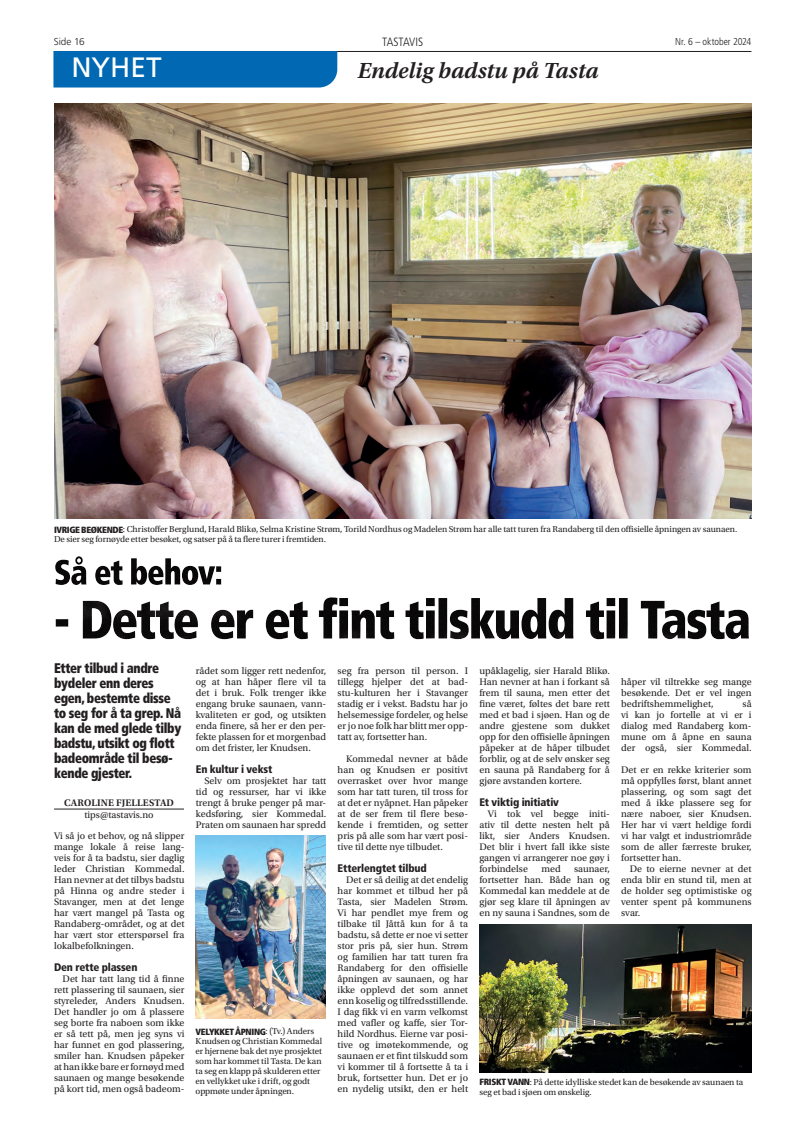
<style>
.page{position:relative;width:794px;height:1134px;background:#fff}
.page>*{position:absolute;margin:0;border:0;box-sizing:border-box;transform-origin:0 0}
.t1{font:28px "Frutiger LT Std";color:#fff}
.t2{font:italic 600 23px "Utopia Std";color:#231f20}
.t3{font:900 condensed 14px/15px "Frutiger LT Std";letter-spacing:-.025em;color:#231f20;scale:.9 1}
.t4{font:300 condensed 12px "Frutiger LT Std";color:#231f20}
.t5{font:900 condensed 11px "Frutiger LT Std";letter-spacing:-.015em;color:#231f20}
.t6{font:10px/11px "Utopia Std";color:#231f20;text-align:justify}
.t7{font:600 10px "Utopia Std";letter-spacing:.01em;color:#231f20}
.t8{font:300 condensed 10px "Frutiger LT Std";letter-spacing:-.005em;color:#231f20}
.t9{font:300 10px "Frutiger LT Std";letter-spacing:-.01em;color:#231f20}
.t10{font:9px/10px "Utopia Std";letter-spacing:-.01em;color:#231f20}
.t11{font:900 condensed 9px "Frutiger LT Std";letter-spacing:-.04em;color:#231f20}
.s1{font-family:"Frutiger LT Std";font-weight:900;font-stretch:condensed}
.s2{font-family:"Utopia Std";font-weight:400;font-stretch:normal}
</style>
<div class="page">
<hr style="left:54px;top:51px;width:697px;height:1px;background:#231f20">
<hr style="left:54px;top:809px;width:130px;height:1px;background:#231f20">
<div style="left:48px;top:550px;width:746px;height:112px;background:#231f20;opacity:.94"></div>
<img style="left:54px;top:104px;width:697px;height:415px">
<div style="left:53px;top:51px;width:284px;height:36px;background:#0168b3"></div>
<img style="left:196px;top:836px;width:130px;height:182px">
<img style="left:479px;top:924px;width:272px;height:148px">
<p class="t9" style="left:54px;top:35px;width:32px">Side 16</p>
<p class="t4" style="left:382px;top:35px;width:43px">TASTAVIS</p>
<p class="t8" style="left:675px;top:35px;width:78px">Nr. 6 – oktober 2024</p>
<h1 class="t1" style="left:71px;top:51px;width:92px">NYHET</h1>
<h2 class="t2" style="left:357px;top:58px;width:243px">Endelig badstu på Tasta</h2>
<p class="t10" style="left:54px;top:525px;width:684px"><span class="s1">IVRIGE BEØKENDE</span>: Christoffer Berglund, Harald Blikø, Selma Kristine Strøm, Torild Nordhus og Madelen Strøm har alle tatt turen fra Randaberg til den offisielle åpningen av saunaen.<br>De sier seg fornøyde etter besøket, og satser på å ta flere turer i fremtiden.</p>
<h3 class="t3" style="left:54px;top:661px;width:143px">Etter tilbud i andre bydeler enn deres egen, bestemte disse to seg for å ta grep. Nå kan de med glede tilby badstu, utsikt og flott badeområde til besø&shy;kende gjester.</h3>
<p class="t7" style="left:64px;top:797px;width:111px">CAROLINE FJELLESTAD</p>
<p class="t6" style="left:84px;top:809px;width:71px">tips@tastavis.no</p>
<p class="t6" style="left:54px;top:830px;width:132px">Vi så jo et behov, og nå slipper mange lokale å reise lang&shy;veis for å ta badstu, sier daglig leder Christian Kommedal.<br>Han nevner at det tilbys badstu på Hinna og andre steder i Stavanger, men at det lenge har vært mangel på Tasta og Randaberg-området, og at det har vært stor etterspørsel fra lokalbefolkningen.</p>
<p class="t5" style="left:54px;top:961px;width:85px">Den rette plassen</p>
<p class="t6" style="left:54px;top:973px;width:132px;text-indent:8px">Det har tatt lang tid å finne rett plassering til saunaen, sier styreleder, Anders Knudsen.<br>Det handler jo om å plassere seg borte fra naboen som ikke er så tett på, men jeg syns vi har funnet en god plassering, smiler han. Knudsen påpeker at han ikke bare er fornøyd med saunaen og mange besøkende på kort tid, men også badeom-</p>
<p class="t6" style="left:196px;top:665px;width:132px">rådet som ligger rett nedenfor, og at han håper flere vil ta det i bruk. Folk trenger ikke engang bruke saunaen, vann&shy;kvaliteten er god, og utsikten enda finere, så her er den per&shy;fekte plassen for et morgenbad om det frister, ler Knudsen.</p>
<p class="t5" style="left:196px;top:763px;width:78px">En kultur i vekst</p>
<p class="t6" style="left:196px;top:775px;width:132px;text-indent:8px">Selv om prosjektet har tatt tid og ressurser, har vi ikke trengt å bruke penger på mar&shy;kedsføring, sier Kommedal.<br>Praten om saunaen har spredd</p>
<p class="t11" style="left:196px;top:1026px;width:120px">VELYKKET ÅPNING<span class="s2">: (Tv.) Anders</span></p>
<p class="t10" style="left:196px;top:1037px;width:128px">Knudsen og Christian Kommedal er hjernene bak det nye prosjektet som har kommet til Tasta. De kan ta seg en klapp på skulderen etter en vellykket uke i drift, og godt oppmøte under åpningen.</p>
<p class="t6" style="left:338px;top:665px;width:132px">seg fra person til person. I tillegg hjelper det at bad&shy;stu-kulturen her i Stavanger stadig er i vekst. Badstu har jo helsemessige fordeler, og helse er jo noe folk har blitt mer opp&shy;tatt av, fortsetter han.</p>
<p class="t6" style="left:338px;top:753px;width:132px;text-indent:8px">Kommedal nevner at både han og Knudsen er positivt overrasket over hvor mange som har tatt turen, til tross for at det er nyåpnet. Han påpeker at de ser frem til flere besø&shy;kende i fremtiden, og setter pris på alle som har vært posi&shy;tive til dette nye tilbudet.</p>
<p class="t5" style="left:338px;top:862px;width:91px">Etterlengtet tilbud</p>
<p class="t6" style="left:338px;top:874px;width:132px;text-indent:8px">Det er så deilig at det endelig har kommet et tilbud her på Tasta, sier Madelen Strøm.<br>Vi har pendlet mye frem og tilbake til Jåttå kun for å ta badstu, så dette er noe vi setter stor pris på, sier hun. Strøm og familien har tatt turen fra Randaberg for den offisielle åpningen av saunaen, og har ikke opplevd det som annet enn koselig og tilfredsstillende.<br>I dag fikk vi en varm velkomst med vafler og kaffe, sier Tor&shy;hild Nordhus. Eierne var posi&shy;tive og imøtekommende, og saunaen er et fint tilskudd som vi kommer til å fortsette å ta i bruk, fortsetter hun. Det er jo en nydelig utsikt, den er helt</p>
<p class="t6" style="left:479px;top:665px;width:132px">upåklagelig, sier Harald Blikø.<br>Han nevner at han i forkant så frem til sauna, men etter det fine været, føltes det bare rett med et bad i sjøen. Han og de andre gjestene som dukket opp for den offisielle åpningen påpeker at de håper tilbudet forblir, og at de selv ønsker seg en sauna på Randaberg for å gjøre avstanden kortere.</p>
<p class="t5" style="left:479px;top:796px;width:81px">Et viktig initiativ</p>
<p class="t6" style="left:479px;top:808px;width:132px;text-indent:8px">Vi tok vel begge initi&shy;ativ til dette nesten helt på likt, sier Anders Knudsen.<br>Det blir i hvert fall ikke siste gangen vi arrangerer noe gøy i forbindelse</p>
<p class="t6" style="left:541px;top:863px;width:21px">med</p>
<p class="t6" style="left:479px;top:863px;width:132px;text-indent:95px">saunaer, fortsetter han. Både han og Kommedal kan meddele at de gjør seg klare til åpningen av en ny sauna i Sandnes, som de</p>
<p class="t6" style="left:621px;top:676px;width:132px">håper vil tiltrekke seg mange besøkende. Det er vel ingen bedriftshemmelighet,</p>
<p class="t6" style="left:621px;top:698px;width:132px;text-indent:121px">så vi kan jo fortelle at vi er i dialog med Randaberg kom&shy;mune om å åpne en sauna der også, sier Kommedal.</p>
<p class="t6" style="left:621px;top:764px;width:132px">Det er en rekke kriterier som må oppfylles først, blant annet plassering, og som sagt det med å ikke plassere seg for nære naboer, sier Knudsen.<br>Her har vi vært heldige fordi vi har valgt et industriområde som de aller færreste bruker, fortsetter han.</p>
<p class="t6" style="left:621px;top:863px;width:132px;text-indent:8px">De to eierne nevner at det enda blir en stund til, men at de holder seg optimistiske og venter spent på kommunens svar.</p>
<p class="t10" style="left:479px;top:1077px;width:265px"><span class="s1">FRISKT VANN</span>: På dette idylliske stedet kan de besøkende av saunaen ta seg et bad i sjøen om ønskelig.</p>
</div>
